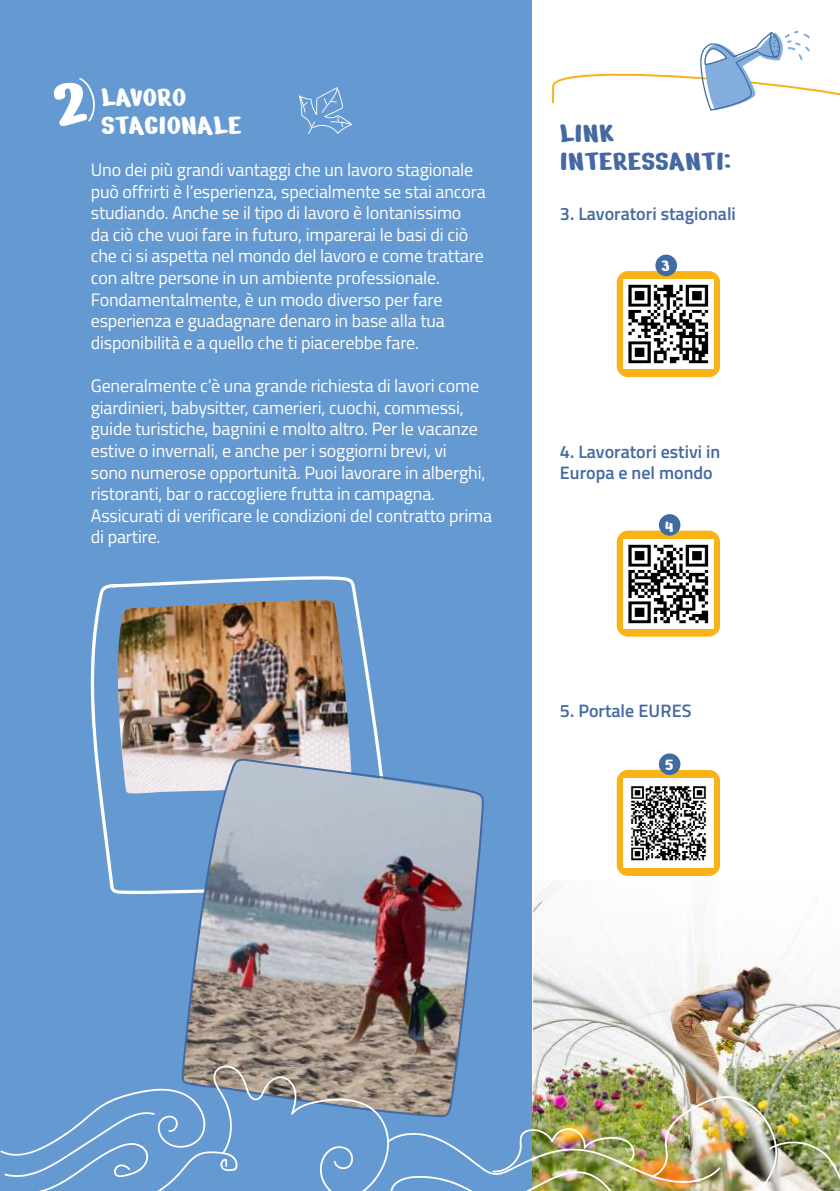
<style>
.page{position:relative;width:840px;height:1191px;background:#fff}
.page>*{position:absolute;margin:0;border:0;box-sizing:border-box;transform-origin:0 0}
.t1{font:30px/28px "Nerko One";color:#4569a1}
.t2{font:30px/28px "Nerko One";color:#fff}
.t3{font:18px/21.6px "Titillium";letter-spacing:-.01em;color:#fff}
.t4{font:600 18px/21.6px "Titillium Web";color:#4569a1}
.t5{font:18px "Nerko One";color:#fff}
</style>
<div class="page">
<img style="left:531px;top:880px;width:308px;height:185px">
<div style="left:0;top:0;width:531px;height:1191px;background:#6599d1"></div>
<svg style="left:54px;top:78px;width:41px;height:48px"></svg>
<svg style="left:298px;top:87px;width:54px;height:47px"></svg>
<svg style="left:90px;top:576px;width:280px;height:319px"></svg>
<img style="left:110px;top:600px;width:241px;height:193px">
<img style="left:180px;top:679px;width:304px;height:386px">
<img style="left:0;top:1065px;width:839px;height:126px">
<div style="left:616px;top:271px;width:103px;height:106px;background:#f9b217;border-radius:11px"></div>
<div style="left:655px;top:255px;width:21px;height:21px;background:#3f6da1;border-radius:50%"></div>
<div style="left:616px;top:530px;width:103px;height:106px;background:#f9b217;border-radius:11px"></div>
<div style="left:658px;top:514px;width:22px;height:22px;background:#3f6da1;border-radius:50%"></div>
<img style="left:623px;top:539px;width:89px;height:89px">
<img style="left:623px;top:279px;width:89px;height:90px">
<svg style="left:551px;top:31px;width:288px;height:80px"></svg>
<div style="left:616px;top:770px;width:103px;height:106px;background:#f9b217;border-radius:11px"></div>
<div style="left:658px;top:753px;width:22px;height:22px;background:#3f6da1;border-radius:50%"></div>
<img style="left:623px;top:778px;width:89px;height:89px">
<h1 class="t2" style="left:101px;top:83px;width:142px">LAVORO<br>STAGIONALE</h1>
<p class="t3" style="left:91px;top:158px;width:396px">Uno dei più grandi vantaggi che un lavoro stagionale può offrirti è l’esperienza, specialmente se stai ancora studiando. Anche se il tipo di lavoro è lontanissimo<br>da ciò che vuoi fare in futuro, imparerai le basi di ciò che ci si aspetta nel mondo del lavoro e come trattare con altre persone in un ambiente professionale.<br>Fondamentalmente, è un modo diverso per fare esperienza e guadagnare denaro in base alla tua disponibilità e a quello che ti piacerebbe fare.</p>
<p class="t3" style="left:91px;top:374px;width:402px">Generalmente c’è una grande richiesta di lavori come giardinieri, babysitter, camerieri, cuochi, commessi, guide turistiche, bagnini e molto altro. Per le vacanze estive o invernali, e anche per i soggiorni brevi, vi<br>sono numerose opportunità. Puoi lavorare in alberghi, ristoranti, bar o raccogliere frutta in campagna.<br>Assicurati di verificare le condizioni del contratto prima di partire.</p>
<h1 class="t1" style="left:559px;top:119px;width:172px">LINK<br>INTERESSANTI:</h1>
<p class="t4" style="left:559px;top:202px;width:177px">3. Lavoratori stagionali</p>
<p class="t5" style="left:661px;top:254px;width:10px">3</p>
<p class="t4" style="left:559px;top:439px;width:162px">4. Lavoratori estivi in<br>Europa e nel mondo</p>
<p class="t5" style="left:664px;top:515px;width:10px">4</p>
<p class="t4" style="left:559px;top:699px;width:133px">5. Portale EURES</p>
<p class="t5" style="left:664px;top:752px;width:10px">5</p>
</div>
